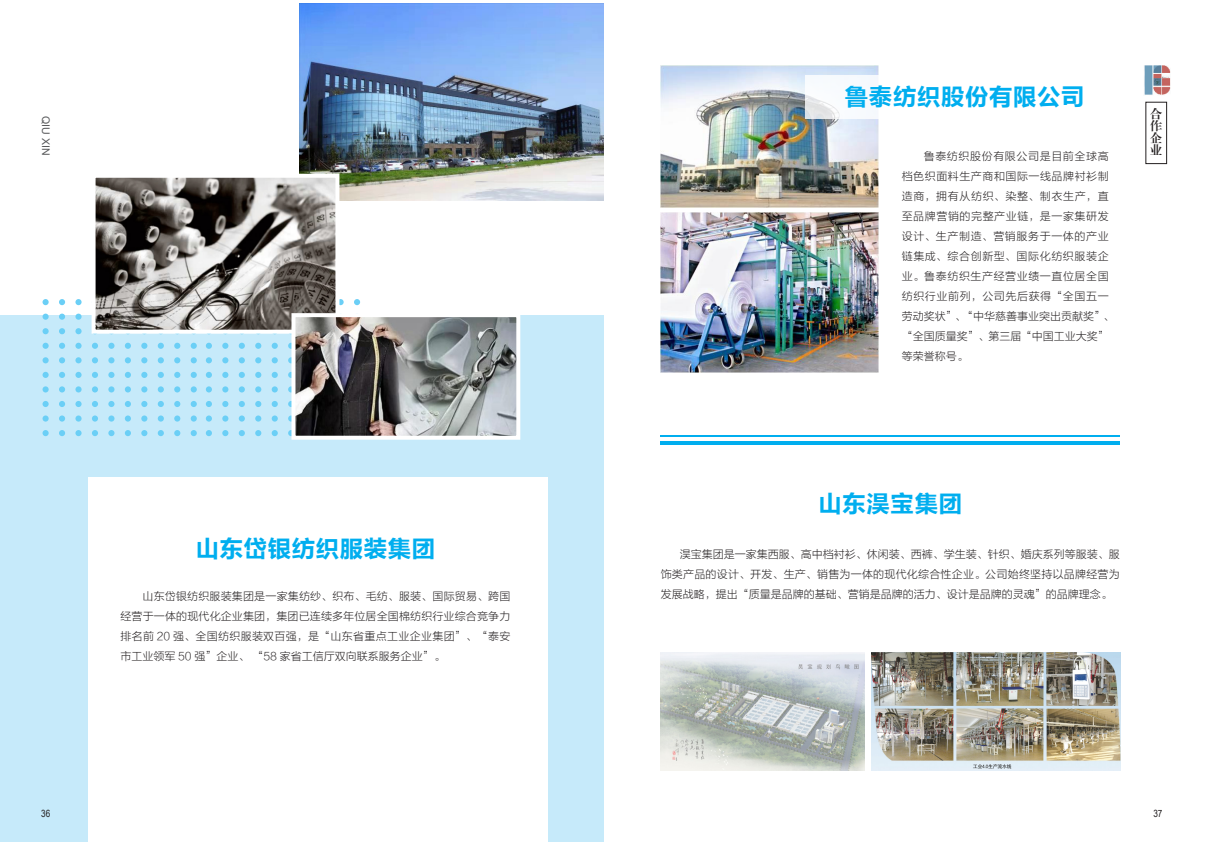
<style>
.page{position:relative;width:1208px;height:859px;background:#fff}
.page>*{position:absolute;margin:0;border:0;box-sizing:border-box;transform-origin:0 0}
.t1{font:24px "FZLTCHK GBK1 0";color:#00aeef}
.t2{font:12px/12px "FZXBSK GBK1 0";color:#231f20;text-align:justify}
.t3{font:11px/20px "FZLTKHK GBK1 0";letter-spacing:.05em;color:#231f20;text-align:justify}
.t4{font:10.6px "Arial";color:#57585a}
.t5{font:10px "Arial Narrow";color:#231f20}
</style>
<div class="page">
<img style="left:1144px;top:65px;width:26px;height:30px">
<div style="left:0;top:315px;width:604px;height:527px;background:#c6eafa"></div>
<div style="left:88px;top:477px;width:459px;height:365px;background:#fff"></div>
<div style="left:75px;top:299px;width:7px;height:6px;background:#6bcff6;border-radius:50%"></div>
<svg style="left:59px;top:299px;width:6px;height:6px"></svg>
<svg style="left:43px;top:299px;width:6px;height:6px"></svg>
<div style="left:75px;top:314px;width:7px;height:6px;background:#6bcff6;border-radius:50%"></div>
<svg style="left:59px;top:314px;width:6px;height:6px"></svg>
<svg style="left:43px;top:314px;width:6px;height:6px"></svg>
<div style="left:75px;top:328px;width:7px;height:6px;background:#6bcff6;border-radius:50%"></div>
<svg style="left:59px;top:328px;width:6px;height:6px"></svg>
<svg style="left:43px;top:328px;width:6px;height:6px"></svg>
<svg style="left:191px;top:343px;width:6px;height:6px"></svg>
<svg style="left:174px;top:343px;width:6px;height:6px"></svg>
<svg style="left:158px;top:343px;width:6px;height:6px"></svg>
<svg style="left:141px;top:343px;width:6px;height:6px"></svg>
<svg style="left:125px;top:343px;width:6px;height:6px"></svg>
<svg style="left:108px;top:343px;width:6px;height:6px"></svg>
<svg style="left:92px;top:343px;width:6px;height:6px"></svg>
<div style="left:75px;top:343px;width:7px;height:6px;background:#6bcff6;border-radius:50%"></div>
<svg style="left:59px;top:343px;width:6px;height:6px"></svg>
<svg style="left:43px;top:343px;width:6px;height:6px"></svg>
<svg style="left:191px;top:357px;width:6px;height:6px"></svg>
<svg style="left:174px;top:357px;width:6px;height:6px"></svg>
<svg style="left:158px;top:357px;width:6px;height:6px"></svg>
<svg style="left:141px;top:357px;width:6px;height:6px"></svg>
<svg style="left:125px;top:357px;width:6px;height:6px"></svg>
<svg style="left:108px;top:357px;width:6px;height:6px"></svg>
<svg style="left:92px;top:357px;width:6px;height:6px"></svg>
<div style="left:75px;top:357px;width:7px;height:6px;background:#6bcff6;border-radius:50%"></div>
<svg style="left:59px;top:357px;width:6px;height:6px"></svg>
<svg style="left:43px;top:357px;width:6px;height:6px"></svg>
<svg style="left:191px;top:372px;width:6px;height:6px"></svg>
<svg style="left:174px;top:372px;width:6px;height:6px"></svg>
<svg style="left:158px;top:372px;width:6px;height:6px"></svg>
<svg style="left:141px;top:372px;width:6px;height:6px"></svg>
<svg style="left:125px;top:372px;width:6px;height:6px"></svg>
<svg style="left:108px;top:372px;width:6px;height:6px"></svg>
<svg style="left:92px;top:372px;width:6px;height:6px"></svg>
<div style="left:75px;top:372px;width:7px;height:6px;background:#6bcff6;border-radius:50%"></div>
<svg style="left:59px;top:372px;width:6px;height:6px"></svg>
<svg style="left:43px;top:372px;width:6px;height:6px"></svg>
<svg style="left:191px;top:386px;width:6px;height:6px"></svg>
<svg style="left:174px;top:386px;width:6px;height:6px"></svg>
<svg style="left:158px;top:386px;width:6px;height:6px"></svg>
<svg style="left:141px;top:386px;width:6px;height:6px"></svg>
<svg style="left:125px;top:386px;width:6px;height:6px"></svg>
<svg style="left:108px;top:386px;width:6px;height:6px"></svg>
<svg style="left:92px;top:386px;width:6px;height:6px"></svg>
<div style="left:75px;top:386px;width:7px;height:6px;background:#6bcff6;border-radius:50%"></div>
<svg style="left:59px;top:386px;width:6px;height:6px"></svg>
<svg style="left:43px;top:386px;width:6px;height:6px"></svg>
<svg style="left:191px;top:401px;width:6px;height:6px"></svg>
<svg style="left:174px;top:401px;width:6px;height:6px"></svg>
<svg style="left:158px;top:401px;width:6px;height:6px"></svg>
<svg style="left:141px;top:401px;width:6px;height:6px"></svg>
<svg style="left:125px;top:401px;width:6px;height:6px"></svg>
<svg style="left:108px;top:401px;width:6px;height:6px"></svg>
<svg style="left:92px;top:401px;width:6px;height:6px"></svg>
<div style="left:75px;top:401px;width:7px;height:6px;background:#6bcff6;border-radius:50%"></div>
<svg style="left:59px;top:401px;width:6px;height:6px"></svg>
<svg style="left:43px;top:401px;width:6px;height:6px"></svg>
<div style="left:191px;top:415px;width:6px;height:7px;background:#6bcff6;border-radius:50%"></div>
<div style="left:174px;top:415px;width:6px;height:7px;background:#6bcff6;border-radius:50%"></div>
<div style="left:158px;top:415px;width:6px;height:7px;background:#6bcff6;border-radius:50%"></div>
<div style="left:141px;top:415px;width:6px;height:7px;background:#6bcff6;border-radius:50%"></div>
<div style="left:125px;top:415px;width:6px;height:7px;background:#6bcff6;border-radius:50%"></div>
<div style="left:108px;top:415px;width:6px;height:7px;background:#6bcff6;border-radius:50%"></div>
<div style="left:92px;top:415px;width:6px;height:7px;background:#6bcff6;border-radius:50%"></div>
<svg style="left:75px;top:415px;width:7px;height:7px"></svg>
<div style="left:59px;top:415px;width:6px;height:7px;background:#6bcff6;border-radius:50%"></div>
<div style="left:43px;top:415px;width:6px;height:7px;background:#6bcff6;border-radius:50%"></div>
<svg style="left:191px;top:430px;width:6px;height:6px"></svg>
<svg style="left:174px;top:430px;width:6px;height:6px"></svg>
<svg style="left:158px;top:430px;width:6px;height:6px"></svg>
<svg style="left:141px;top:430px;width:6px;height:6px"></svg>
<svg style="left:125px;top:430px;width:6px;height:6px"></svg>
<svg style="left:108px;top:430px;width:6px;height:6px"></svg>
<svg style="left:92px;top:430px;width:6px;height:6px"></svg>
<div style="left:75px;top:430px;width:7px;height:6px;background:#6bcff6;border-radius:50%"></div>
<svg style="left:59px;top:430px;width:6px;height:6px"></svg>
<svg style="left:43px;top:430px;width:6px;height:6px"></svg>
<svg style="left:354px;top:299px;width:6px;height:6px"></svg>
<svg style="left:337px;top:299px;width:7px;height:6px"></svg>
<svg style="left:288px;top:343px;width:3px;height:6px"></svg>
<svg style="left:272px;top:343px;width:6px;height:6px"></svg>
<svg style="left:255px;top:343px;width:6px;height:6px"></svg>
<svg style="left:239px;top:343px;width:6px;height:6px"></svg>
<svg style="left:222px;top:343px;width:6px;height:6px"></svg>
<svg style="left:206px;top:343px;width:6px;height:6px"></svg>
<svg style="left:288px;top:357px;width:3px;height:6px"></svg>
<svg style="left:272px;top:357px;width:6px;height:6px"></svg>
<svg style="left:255px;top:357px;width:6px;height:6px"></svg>
<svg style="left:239px;top:357px;width:6px;height:6px"></svg>
<svg style="left:222px;top:357px;width:6px;height:6px"></svg>
<svg style="left:206px;top:357px;width:6px;height:6px"></svg>
<svg style="left:288px;top:372px;width:3px;height:6px"></svg>
<svg style="left:272px;top:372px;width:6px;height:6px"></svg>
<svg style="left:255px;top:372px;width:6px;height:6px"></svg>
<svg style="left:239px;top:372px;width:6px;height:6px"></svg>
<svg style="left:222px;top:372px;width:6px;height:6px"></svg>
<svg style="left:206px;top:372px;width:6px;height:6px"></svg>
<svg style="left:288px;top:386px;width:3px;height:6px"></svg>
<svg style="left:272px;top:386px;width:6px;height:6px"></svg>
<svg style="left:255px;top:386px;width:6px;height:6px"></svg>
<svg style="left:239px;top:386px;width:6px;height:6px"></svg>
<svg style="left:222px;top:386px;width:6px;height:6px"></svg>
<svg style="left:206px;top:386px;width:6px;height:6px"></svg>
<svg style="left:288px;top:401px;width:3px;height:6px"></svg>
<svg style="left:272px;top:401px;width:6px;height:6px"></svg>
<svg style="left:255px;top:401px;width:6px;height:6px"></svg>
<svg style="left:239px;top:401px;width:6px;height:6px"></svg>
<svg style="left:222px;top:401px;width:6px;height:6px"></svg>
<svg style="left:206px;top:401px;width:6px;height:6px"></svg>
<div style="left:288px;top:415px;width:6px;height:7px;background:#6bcff6;border-radius:50%"></div>
<div style="left:272px;top:415px;width:6px;height:7px;background:#6bcff6;border-radius:50%"></div>
<div style="left:255px;top:415px;width:6px;height:7px;background:#6bcff6;border-radius:50%"></div>
<div style="left:239px;top:415px;width:6px;height:7px;background:#6bcff6;border-radius:50%"></div>
<div style="left:222px;top:415px;width:6px;height:7px;background:#6bcff6;border-radius:50%"></div>
<div style="left:206px;top:415px;width:6px;height:7px;background:#6bcff6;border-radius:50%"></div>
<svg style="left:288px;top:430px;width:3px;height:6px"></svg>
<svg style="left:272px;top:430px;width:6px;height:6px"></svg>
<svg style="left:255px;top:430px;width:6px;height:6px"></svg>
<svg style="left:239px;top:430px;width:6px;height:6px"></svg>
<svg style="left:222px;top:430px;width:6px;height:6px"></svg>
<svg style="left:206px;top:430px;width:6px;height:6px"></svg>
<img style="left:300px;top:4px;width:304px;height:196px">
<img style="left:97px;top:179px;width:237px;height:150px">
<div style="left:92px;top:174px;width:247px;height:160px;border:4px solid #fff"></div>
<img style="left:296px;top:318px;width:219px;height:117px">
<div style="left:291px;top:313px;width:229px;height:127px;border:4px solid #fff"></div>
<img style="left:660px;top:213px;width:218px;height:159px">
<img style="left:660px;top:65px;width:218px;height:143px">
<div style="left:805px;top:75px;width:315px;height:44px;background:#fff"></div>
<img style="left:871px;top:653px;width:249px;height:117px">
<img style="left:660px;top:653px;width:204px;height:117px">
<hr style="left:660px;top:435px;width:460px;height:2px;background:#00aeef">
<hr style="left:660px;top:442px;width:460px;height:3px;background:#00aeef">
<p class="t4" style="left:53px;top:116px;width:41px;rotate:90deg">QIU XIN</p>
<h1 class="t1" style="left:195px;top:535px;width:242px">山东岱银纺织服装集团</h1>
<p class="t3" style="left:120px;top:587px;width:391px;text-indent:22px">山东岱银纺织服装集团是一家集纺纱、织布、毛纺、服装、国际贸易、跨国经营于一体的现代化企业集团，集团已连续多年位居全国棉纺织行业综合竞争力排名前 20 强、全国纺织服装双百强，是“山东省重点工业企业集团”、“泰安市工业领军 50 强”企业、 “58 家省工信厅双向联系服务企业”。</p>
<h1 class="t1" style="left:844px;top:83px;width:241px">鲁泰纺织股份有限公司</h1>
<p class="t3" style="left:901px;top:146px;width:214px;text-align:left;text-indent:22px">鲁泰纺织股份有限公司是目前全球高档色织面料生产商和国际一线品牌衬衫制造商，拥有从纺织、染整、制衣生产，直至品牌营销的完整产业链，是一家集研发设计、生产制造、营销服务于一体的产业链集成、综合创新型、国际化纺织服装企业。鲁泰纺织生产经营业绩一直位居全国纺织行业前列，公司先后获得“全国五一劳动奖状”、“中华慈善事业突出贡献奖”、“全国质量奖”、第三届“中国工业大奖”等荣誉称号。</p>
<p class="t2" style="left:1150px;top:108px;width:13px">合作企业</p>
<h1 class="t1" style="left:818px;top:491px;width:145px">山东淏宝集团</h1>
<p class="t3" style="left:660px;top:544px;width:461px;text-indent:19px">淏宝集团是一家集西服、高中档衬衫、休闲装、西裤、学生装、针织、婚庆系列等服装、服饰类产品的设计、开发、生产、销售为一体的现代化综合性企业。公司始终坚持以品牌经营为发展战略，提出“质量是品牌的基础、营销是品牌的活力、设计是品牌的灵魂”的品牌理念。</p>
<p class="t5" style="left:41px;top:806px;width:11px">36</p>
<p class="t5" style="left:1153px;top:806px;width:11px">37</p>
</div>
